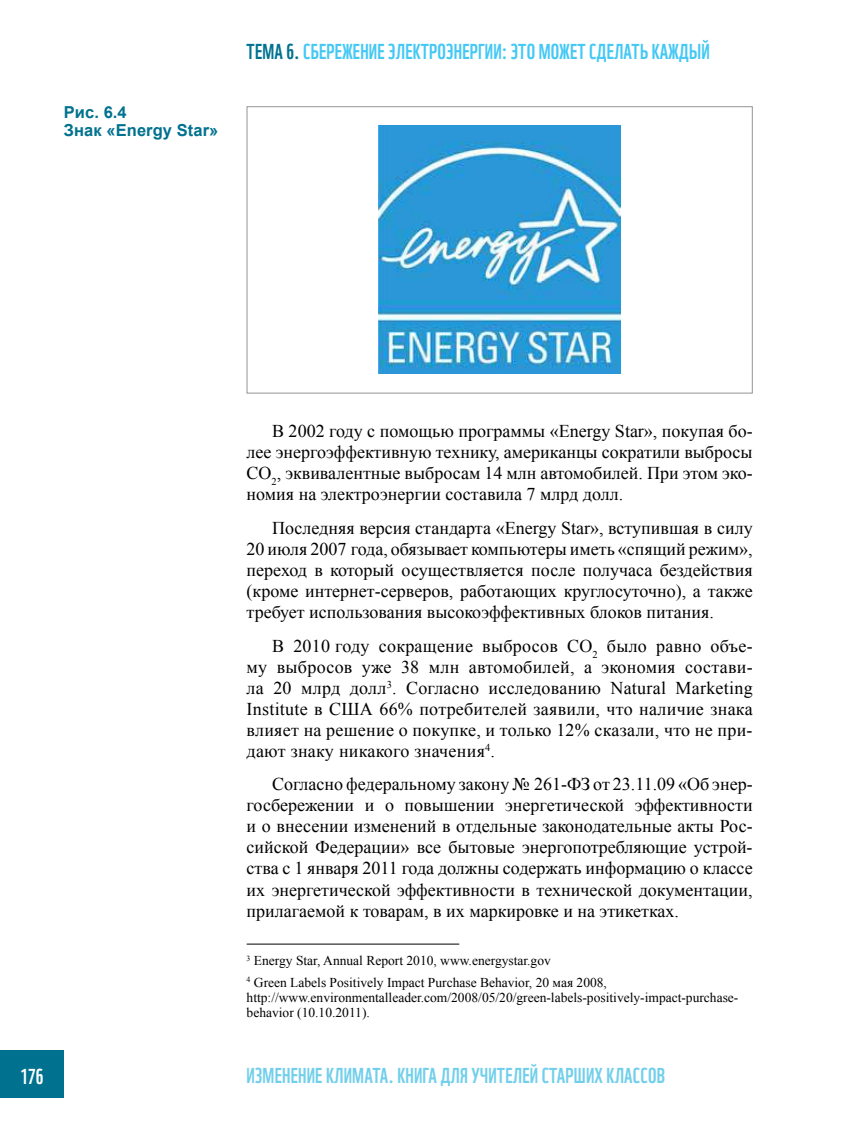
<style>
.page{position:relative;width:859px;height:1123px;background:#fff}
.page>*{position:absolute;margin:0;border:0;box-sizing:border-box;transform-origin:0 0}
.t1{font:21px "WWF";letter-spacing:.01em;color:#44c8f5}
.t2{font:21px "WWF";letter-spacing:.01em;color:#71cfeb}
.t3{font:21px "WWF";color:#00728f}
.t4{font:21px "WWF";color:#fff}
.t5{font:18px/21px "Times New Roman";color:#000;text-align:justify}
.t6{font:700 16.5px/18px "Arial";letter-spacing:.005em;color:#00728f}
.t7{font:13.5px/21.3px "Times New Roman";color:#000}
.s1{color:#00728f}
</style>
<div class="page">
<div style="left:0;top:1050px;width:64px;height:47px;background:#00728f"></div>
<hr style="left:247px;top:943px;width:212px;height:1px;background:#000">
<div style="left:247px;top:106px;width:506px;height:287px;border:1px solid #939598"></div>
<img style="left:378px;top:126px;width:243px;height:248px">
<p class="t6" style="left:64px;top:104px;width:156px">Рис. 6.4<br>Знак «Energy Star»</p>
<p class="t3" style="left:247px;top:35px;width:10px">ТЕМА</p>
<p class="t1" style="left:287px;top:35px;width:425px"><span class="s1">6.</span> СБЕРЕЖЕНИЕ ЭЛЕКТРОЭНЕРГИИ: ЭТО МОЖЕТ СДЕЛАТЬ КАЖДЫЙ</p>
<p class="t4" style="left:20px;top:1059px;width:25px">176</p>
<p class="t5" style="left:247px;top:420px;width:507px;text-indent:26px">В 2002 году с помощью программы «Energy Star», покупая бо&shy;лее энергоэффективную технику, американцы сократили выбросы СО<sub>2</sub>, эквивалентные выбросам 14 млн автомобилей. При этом эко&shy;номия на электроэнергии составила 7 млрд долл.</p>
<p class="t5" style="left:247px;top:517px;width:508px;text-indent:26px">Последняя версия стандарта «Energy Star», вступившая в силу 20 июля 2007 года, обязывает компьютеры иметь «спящий режим», переход в который осуществляется после получаса бездействия (кроме интернет-серверов, работающих круглосуточно), а также требует использования высокоэффективных блоков питания.</p>
<p class="t5" style="left:247px;top:635px;width:508px;text-indent:26px">В 2010 году сокращение выбросов СО<sub>2</sub> было равно объе&shy;му выбросов уже 38 млн автомобилей, а экономия состави&shy;ла 20 млрд долл<sup>3</sup>. Согласно исследованию Natural Marketing Institute в США 66% потребителей заявили, что наличие знака влияет на решение о покупке, и только 12% сказали, что не при&shy;дают знаку никакого значения<sup>4</sup>.</p>
<p class="t5" style="left:247px;top:773px;width:508px;text-indent:26px">Согласно федеральному закону № 261-ФЗ от 23.11.09 «Об энер&shy;госбережении и о повышении энергетической эффективности и о внесении изменений в отдельные законодательные акты Рос&shy;сийской Федерации» все бытовые энергопотребляющие устрой&shy;ства c 1 января 2011 года должны содержать информацию о классе их энергетической эффективности в технической документации, прилагаемой к товарам, в их маркировке и на этикетках.</p>
<p class="t7" style="left:247px;top:950px;width:362px"><sup>3</sup> Energy Star, Annual Report 2010, www.energystar.gov<br><sup>4</sup> Green Labels Positively Impact Purchase Behavior, 20 мая 2008,</p>
<p class="t7" style="left:247px;top:989px;width:493px;line-height:15px">http://www.environmentalleader.com/2008/05/20/green-labels-positively-impact-purchase&shy;behavior (10.10.2011).</p>
<p class="t2" style="left:247px;top:1058px;width:18px">ИЗМЕНЕН</p>
<p class="t2" style="left:307px;top:1058px;width:56px">ИЕКЛИМАТА</p>
<p class="t2" style="left:389px;top:1058px;width:278px">. КНИГА ДЛЯ УЧИТЕЛЕЙ СТАРШИХ КЛАССОВ</p>
</div>
